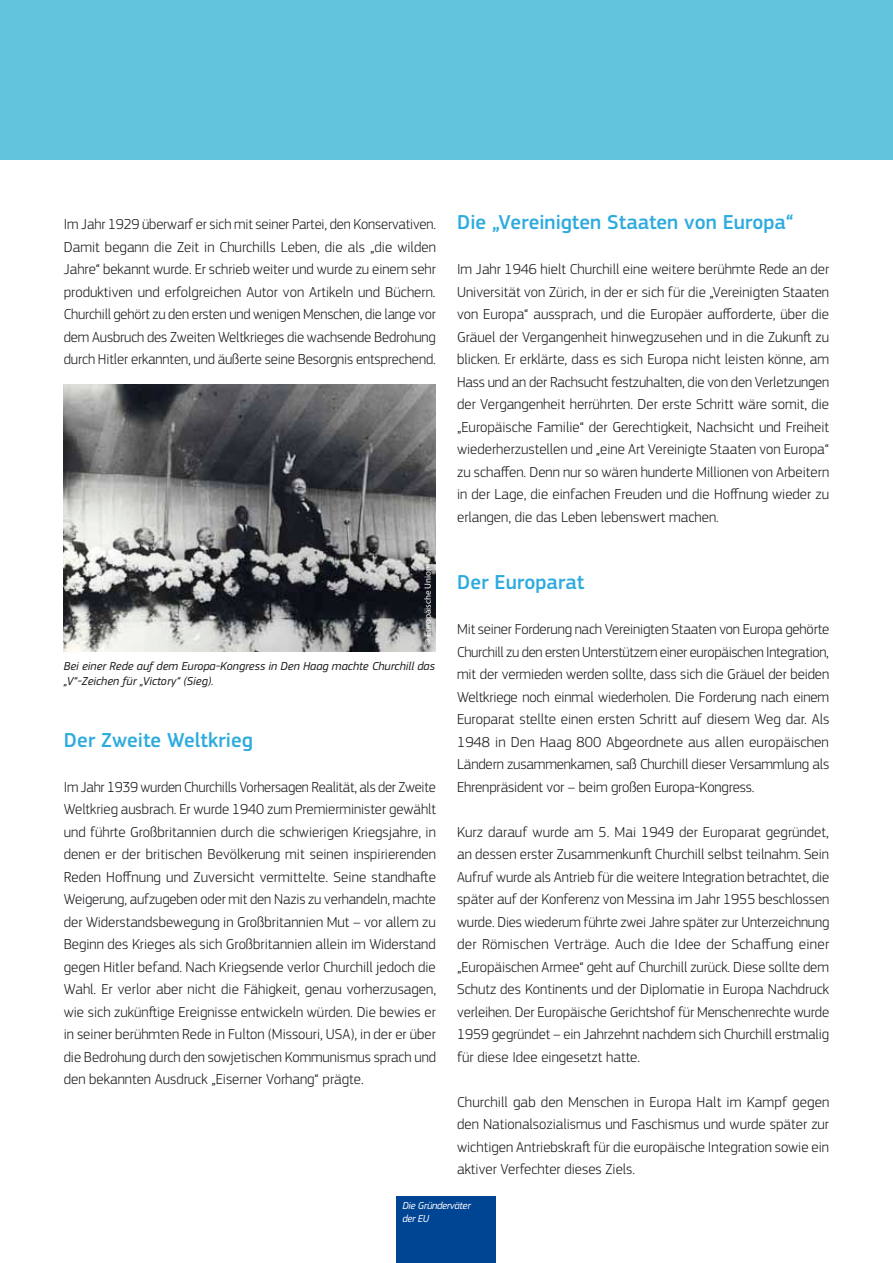
<style>
.page{position:relative;width:893px;height:1263px;background:#fff}
.page>*{position:absolute;margin:0;border:0;box-sizing:border-box;transform-origin:0 0}
.t1{font:500 21px "EC Square Sans Pro";color:#2eabde}
.t2{font:300 15px/22.5px "EC Square Sans Pro";color:#1a171c;text-align:justify}
.t3{font:italic 12px/15px "EC Square Sans Pro";color:#1a171c}
.t4{font:italic 10.5px/12.6px "EC Square Sans Pro";letter-spacing:-.03em;color:#fff}
.t5{font:9px "Myriad Pro";color:#fff}
</style>
<div class="page">
<div style="left:0;top:0;width:893px;height:160px;background:#62c4dd"></div>
<img style="left:64px;top:385px;width:372px;height:267px">
<div style="left:397px;top:1196px;width:99px;height:67px;background:#004494"></div>
<p class="t2" style="left:64px;top:213px;width:374px">Im Jahr 1929 überwarf er sich mit seiner Partei, den Konservativen.<br>Damit begann die Zeit in Churchills Leben, die als „die wilden Jahre“ bekannt wurde. Er schrieb weiter und wurde zu einem sehr produktiven und erfolgreichen Autor von Artikeln und Büchern.<br>Churchill gehört zu den ersten und wenigen Menschen, die lange vor dem Ausbruch des Zweiten Weltkrieges die wachsende Bedrohung durch Hitler erkannten, und äußerte seine Besorgnis entsprechend.</p>
<h1 class="t1" style="left:457px;top:210px;width:338px">Die „Vereinigten Staaten von Europa“</h1>
<p class="t2" style="left:457px;top:258px;width:374px">Im Jahr 1946 hielt Churchill eine weitere berühmte Rede an der Universität von Zürich, in der er sich für die „Vereinigten Staaten von Europa“ aussprach, und die Europäer aufforderte, über die Gräuel der Vergangenheit hinwegzusehen und in die Zukunft zu blicken. Er erklärte, dass es sich Europa nicht leisten könne, am Hass und an der Rachsucht festzuhalten, die von den Verletzungen der Vergangenheit herrührten. Der erste Schritt wäre somit, die „Europäische Familie“ der Gerechtigkeit, Nachsicht und Freiheit wiederherzustellen und „eine Art Vereinigte Staaten von Europa“ zu schaffen. Denn nur so wären hunderte Millionen von Arbeitern in der Lage, die einfachen Freuden und die Hoffnung wieder zu erlangen, die das Leben lebenswert machen.</p>
<p class="t5" style="left:423px;top:644px;width:80px;rotate:-90deg">© Europäische Union</p>
<h1 class="t1" style="left:457px;top:570px;width:129px">Der Europarat</h1>
<p class="t2" style="left:457px;top:618px;width:374px">Mit seiner Forderung nach Vereinigten Staaten von Europa gehörte Churchill zu den ersten Unterstützern einer europäischen Integration, mit der vermieden werden sollte, dass sich die Gräuel der beiden Weltkriege noch einmal wiederholen. Die Forderung nach einem Europarat stellte einen ersten Schritt auf diesem Weg dar. Als 1948 in Den Haag 800 Abgeordnete aus allen europäischen Ländern zusammenkamen, saß Churchill dieser Versammlung als Ehrenpräsident vor – beim großen Europa-Kongress.</p>
<p class="t2" style="left:457px;top:820px;width:374px">Kurz darauf wurde am 5. Mai 1949 der Europarat gegründet, an dessen erster Zusammenkunft Churchill selbst teilnahm. Sein Aufruf wurde als Antrieb für die weitere Integration betrachtet, die später auf der Konferenz von Messina im Jahr 1955 beschlossen wurde. Dies wiederum führte zwei Jahre später zur Unterzeichnung der Römischen Verträge. Auch die Idee der Schaffung einer „Europäischen Armee“ geht auf Churchill zurück. Diese sollte dem Schutz des Kontinents und der Diplomatie in Europa Nachdruck verleihen. Der Europäische Gerichtshof für Menschenrechte wurde 1959 gegründet – ein Jahrzehnt nachdem sich Churchill erstmalig für diese Idee eingesetzt hatte.</p>
<p class="t2" style="left:457px;top:1090px;width:374px">Churchill gab den Menschen in Europa Halt im Kampf gegen den Nationalsozialismus und Faschismus und wurde später zur wichtigen Antriebskraft für die europäische Integration sowie ein aktiver Verfechter dieses Ziels.</p>
<p class="t4" style="left:402px;top:1199px;width:70px">Die Gründerväter der EU</p>
<p class="t3" style="left:64px;top:659px;width:373px">Bei einer Rede auf dem Europa-Kongress in Den Haag machte Churchill das „V“-Zeichen für „Victory“ (Sieg).</p>
<h1 class="t1" style="left:64px;top:727px;width:190px">Der Zweite Weltkrieg</h1>
<p class="t2" style="left:64px;top:775px;width:374px">Im Jahr 1939 wurden Churchills Vorhersagen Realität, als der Zweite Weltkrieg ausbrach. Er wurde 1940 zum Premierminister gewählt und führte Großbritannien durch die schwierigen Kriegsjahre, in denen er der britischen Bevölkerung mit seinen inspirierenden Reden Hoffnung und Zuversicht vermittelte. Seine standhafte Weigerung, aufzugeben oder mit den Nazis zu verhandeln, machte der Widerstandsbewegung in Großbritannien Mut – vor allem zu Beginn des Krieges als sich Großbritannien allein im Widerstand gegen Hitler befand. Nach Kriegsende verlor Churchill jedoch die Wahl. Er verlor aber nicht die Fähigkeit, genau vorherzusagen, wie sich zukünftige Ereignisse entwickeln würden. Die bewies er in seiner berühmten Rede in Fulton (Missouri, USA), in der er über die Bedrohung durch den sowjetischen Kommunismus sprach und den bekannten Ausdruck „Eiserner Vorhang“ prägte.</p>
</div>
